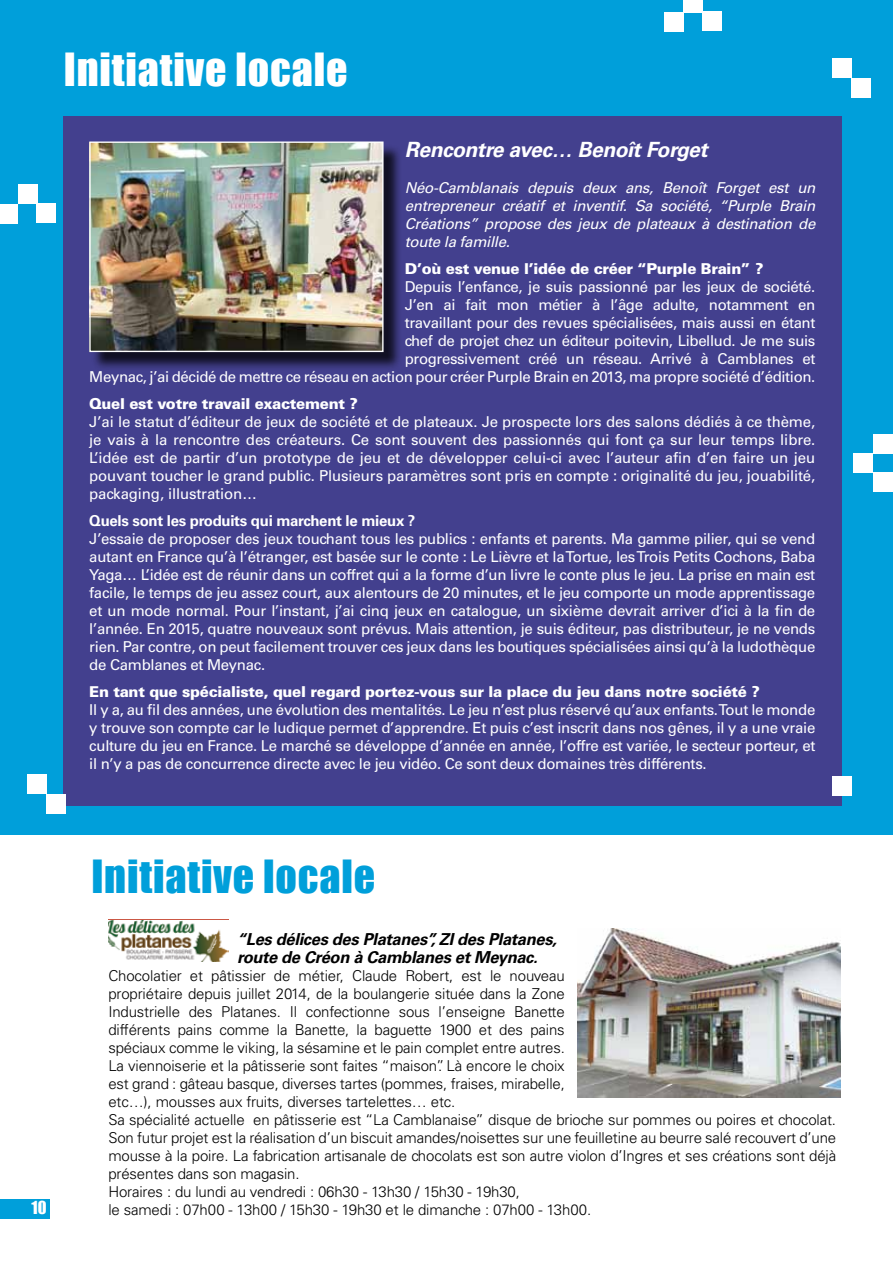
<style>
.page{position:relative;width:893px;height:1263px;background:#fff}
.page>*{position:absolute;margin:0;border:0;box-sizing:border-box;transform-origin:0 0}
.t1{font:42px "Impact";letter-spacing:.02em;color:#fff}
.t2{font:42px "Impact";letter-spacing:.02em;color:#009fda}
.t3{font:italic 700 21px "Univers";letter-spacing:-.02em;color:#fff}
.t4{font:italic 700 16.5px/18px "Univers";letter-spacing:-.02em;color:#000}
.t5{font:16.5px "Impact";color:#fff}
.t6{font:15px/18px "Univers";letter-spacing:-.025em;color:#fff;text-align:justify}
.t7{font:300 15px/18px "Univers";letter-spacing:-.01em;color:#000}
.t8{font:italic 15px/18px "Univers";letter-spacing:-.02em;color:#fff;text-align:justify}
.t9{font:900 15px "Univers";letter-spacing:-.02em;color:#fff}
.t10{font:700 15px "Univers";letter-spacing:-.02em;color:#fff}
</style>
<div class="page">
<img style="left:578px;top:928px;width:263px;height:169px">
<div style="left:108px;top:919px;width:121px;height:42px;background:#cb5845"></div>
<img style="left:108px;top:920px;width:121px;height:41px">
<div style="left:0;top:1199px;width:49px;height:20px;background:#009fda"></div>
<div style="left:0;top:0;width:893px;height:835px;background:#009fda"></div>
<div style="left:64px;top:116px;width:778px;height:690px;background:#43408e"></div>
<div style="left:872px;top:434px;width:20px;height:20px;background:#fff"></div>
<div style="left:853px;top:453px;width:20px;height:19px;background:#fff"></div>
<div style="left:873px;top:472px;width:20px;height:19px;background:#fff"></div>
<div style="left:37px;top:203px;width:19px;height:20px;background:#fff"></div>
<div style="left:18px;top:184px;width:19px;height:20px;background:#fff"></div>
<div style="left:0;top:204px;width:18px;height:20px;background:#fff"></div>
<div style="left:702px;top:11px;width:20px;height:20px;background:#fff"></div>
<div style="left:684px;top:0;width:19px;height:12px;background:#fff"></div>
<div style="left:664px;top:12px;width:20px;height:20px;background:#fff"></div>
<div style="left:27px;top:774px;width:19px;height:20px;background:#fff"></div>
<div style="left:46px;top:794px;width:20px;height:20px;background:#fff"></div>
<div style="left:832px;top:776px;width:19px;height:20px;background:#fff"></div>
<div style="left:832px;top:58px;width:20px;height:20px;background:#fff"></div>
<div style="left:852px;top:78px;width:19px;height:20px;background:#fff"></div>
<div style="left:92px;top:144px;width:310px;height:227px;background:#000;opacity:.75"></div>
<img style="left:91px;top:143px;width:291px;height:207px">
<div style="left:89px;top:141px;width:295px;height:211px;border:1px solid #fff"></div>
<h1 class="t1" style="left:64px;top:44px;width:285px">Initiative locale</h1>
<h2 class="t3" style="left:405px;top:138px;width:304px">Rencontre avec… Benoît Forget</h2>
<p class="t8" style="left:405px;top:179px;width:412px">Néo-Camblanais depuis deux ans, Benoît Forget est un entrepreneur créatif et inventif. Sa société, “Purple Brain Créations” propose des jeux de plateaux à destination de toute la famille.</p>
<p class="t9" style="left:405px;top:259px;width:360px">D’où est venue l’idée de créer “Purple Brain” ?</p>
<p class="t6" style="left:89px;top:278px;width:728px;text-align:right">Depuis l’enfance, je suis passionné par les jeux de société.<br>J’en ai fait mon métier à l’âge adulte, notamment en<br>travaillant pour des revues spécialisées, mais aussi en étant<br>chef de projet chez un éditeur poitevin, Libellud. Je me suis<br>progressivement créé un réseau. Arrivé à Camblanes et<br>Meynac, j’ai décidé de mettre ce réseau en action pour créer Purple Brain en 2013, ma propre société d’édition.</p>
<p class="t9" style="left:89px;top:394px;width:270px">Quel est votre travail exactement ?</p>
<p class="t6" style="left:89px;top:413px;width:728px">J’ai le statut d’éditeur de jeux de société et de plateaux. Je prospecte lors des salons dédiés à ce thème, je vais à la rencontre des créateurs. Ce sont souvent des passionnés qui font ça sur leur temps libre.<br>L’idée est de partir d’un prototype de jeu et de développer celui-ci avec l’auteur afin d’en faire un jeu pouvant toucher le grand public. Plusieurs paramètres sont pris en compte : originalité du jeu, jouabilité, packaging, illustration…</p>
<p class="t10" style="left:89px;top:512px;width:328px">Quels sont les produits qui marchent le mieux ?</p>
<p class="t6" style="left:89px;top:530px;width:728px">J’essaie de proposer des jeux touchant tous les publics : enfants et parents. Ma gamme pilier, qui se vend autant en France qu’à l’étranger, est basée sur le conte : Le Lièvre et la Tortue, les Trois Petits Cochons, Baba Yaga… L’idée est de réunir dans un coffret qui a la forme d’un livre le conte plus le jeu. La prise en main est facile, le temps de jeu assez court, aux alentours de 20 minutes, et le jeu comporte un mode apprentissage et un mode normal. Pour l’instant, j’ai cinq jeux en catalogue, un sixième devrait arriver d’ici à la fin de l’année. En 2015, quatre nouveaux sont prévus. Mais attention, je suis éditeur, pas distributeur, je ne vends rien. Par contre, on peut facilement trouver ces jeux dans les boutiques spécialisées ainsi qu’à la ludothèque de Camblanes et Meynac.</p>
<p class="t9" style="left:89px;top:682px;width:672px">En tant que spécialiste, quel regard portez-vous sur la place du jeu dans notre société ?</p>
<p class="t6" style="left:89px;top:701px;width:728px">Il y a, au fil des années, une évolution des mentalités. Le jeu n’est plus réservé qu’aux enfants. Tout le monde y trouve son compte car le ludique permet d’apprendre. Et puis c’est inscrit dans nos gênes, il y a une vraie culture du jeu en France. Le marché se développe d’année en année, l’offre est variée, le secteur porteur, et il n’y a pas de concurrence directe avec le jeu vidéo. Ce sont deux domaines très différents.</p>
<h1 class="t2" style="left:91px;top:851px;width:285px">Initiative locale</h1>
<p class="t4" style="left:237px;top:930px;width:321px">“Les délices des Platanes”, ZI des Platanes, route de Créon à Camblanes et Meynac.</p>
<p class="t7" style="left:108px;top:966px;width:729px">Chocolatier et pâtissier de métier, Claude Robert, est le nouveau<br>propriétaire depuis juillet 2014, de la boulangerie située dans la Zone<br>Industrielle des Platanes. Il confectionne sous l’enseigne Banette<br>différents pains comme la Banette, la baguette 1900 et des pains<br>spéciaux comme le viking, la sésamine et le pain complet entre autres.<br>La viennoiserie et la pâtisserie sont faites “maison”. Là encore le choix<br>est grand : gâteau basque, diverses tartes (pommes, fraises, mirabelle,<br>etc…), mousses aux fruits, diverses tartelettes… etc.<br>Sa spécialité actuelle en pâtisserie est “La Camblanaise” disque de brioche sur pommes ou poires et chocolat.<br>Son futur projet est la réalisation d’un biscuit amandes/noisettes sur une feuilletine au beurre salé recouvert d’une mousse à la poire. La fabrication artisanale de chocolats est son autre violon d’Ingres et ses créations sont déjà présentes dans son magasin.<br>Horaires : du lundi au vendredi : 06h30 - 13h30 / 15h30 - 19h30,</p>
<p class="t5" style="left:32px;top:1198px;width:17px">10</p>
<p class="t7" style="left:108px;top:1200px;width:484px">le samedi : 07h00 - 13h00 / 15h30 - 19h30 et le dimanche : 07h00 - 13h00.</p>
</div>
